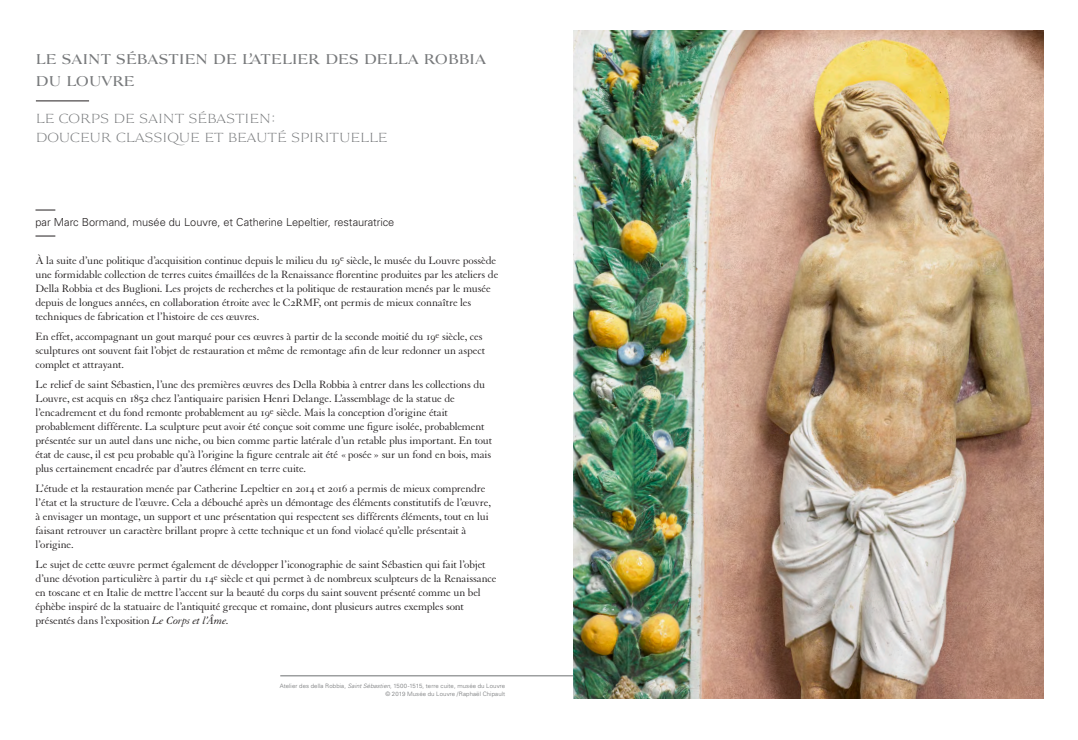
<style>
.page{position:relative;width:1078px;height:740px;background:#fff}
.page>*{position:absolute;margin:0;border:0;box-sizing:border-box;transform-origin:0 0}
.t1{font:14px/22px "Louvre Serif Med";letter-spacing:-.03em;color:#77797b}
.t2{font:13px/19px "Louvre Serif Reg";letter-spacing:-.05em;color:#77797b}
.t3{font:11.5px/14px "Granjon LT Std";letter-spacing:-.015em;color:#231f20}
.t4{font:300 11px "Univers LT Std";letter-spacing:-.005em;color:#231f20}
.t5{font:300 6px/8px "Univers LT Std";letter-spacing:.02em;color:#6d6f71;text-align:right}
.s1{font-style:italic}
</style>
<div class="page">
<svg style="left:35px;top:210px;width:20px;height:1px"></svg>
<svg style="left:35px;top:236px;width:20px;height:1px"></svg>
<hr style="left:280px;top:676px;width:293px;height:1px;background:#6d6f71">
<hr style="left:36px;top:101px;width:53px;height:1px;background:#231f20">
<img style="left:573px;top:31px;width:470px;height:667px">
<p class="t1" style="left:35px;top:49px;width:452px">LE SAINT SÉBASTIEN DE L’ATELIER DES DELLA ROBBIA<br>DU LOUVRE</p>
<p class="t2" style="left:35px;top:109px;width:354px">LE CORPS DE SAINT S ÉBASTIEN:<br>DOUCEUR CLASSIQUE ET BEAUTÉ SPIRITUELLE</p>
<p class="t4" style="left:35px;top:216px;width:360px">par Marc Bormand, musée du Louvre, et Catherine Lepeltier, restauratrice</p>
<p class="t3" style="left:35px;top:254px;width:464px">À la suite d’une politique d’acquisition continue depuis le milieu du 19<sup>e</sup> siècle, le musée du Louvre possède une formidable collection de terres cuites émaillées de la Renaissance florentine produites par les ateliers de Della Robbia et des Buglioni. Les projets de recherches et la politique de restauration menés par le musée depuis de longues années, en collaboration étroite avec le C2RMF, ont permis de mieux connaître les techniques de fabrication et l’histoire de ces œuvres.</p>
<p class="t3" style="left:35px;top:330px;width:451px">En effet, accompagnant un gout marqué pour ces œuvres à partir de la seconde moitié du 19<sup>e</sup> siècle, ces sculptures ont souvent fait l’objet de restauration et même de remontage afin de leur redonner un aspect complet et attrayant.</p>
<p class="t3" style="left:35px;top:378px;width:458px">Le relief de saint Sébastien, l’une des premières œuvres des Della Robbia à entrer dans les collections du Louvre, est acquis en 1852 chez l’antiquaire parisien Henri Delange. L’assemblage de la statue de l’encadrement et du fond remonte probablement au 19<sup>e</sup> siècle. Mais la conception d’origine était probablement différente. La sculpture peut avoir été conçue soit comme une figure isolée, probablement présentée sur un autel dans une niche, ou bien comme partie latérale d’un retable plus important. En tout état de cause, il est peu probable qu’à l’origine la figure centrale ait été «posée » sur un fond en bois, mais plus certainement encadrée par d’autres élément en terre cuite.</p>
<p class="t3" style="left:35px;top:482px;width:457px">L’étude et la restauration menée par Catherine Lepeltier en 2014 et 2016 a permis de mieux comprendre l’état et la structure de l’œuvre. Cela a débouché après un démontage des éléments constitutifs de l’œuvre, à envisager un montage, un support et une présentation qui respectent ses différents éléments, tout en lui faisant retrouver un caractère brillant propre à cette technique et un fond violacé qu’elle présentait à l’origine.</p>
<p class="t3" style="left:35px;top:558px;width:462px">Le sujet de cette œuvre permet également de développer l’iconographie de saint Sébastien qui fait l’objet d’une dévotion particulière à partir du 14<sup>e</sup> siècle et qui permet à de nombreux sculpteurs de la Renaissance en toscane et en Italie de mettre l’accent sur la beauté du corps du saint souvent présenté comme un bel éphèbe inspiré de la statuaire de l’antiquité grecque et romaine, dont plusieurs autres exemples sont présentés dans l’exposition <span class="s1">Le Corps et l’Âme</span>.</p>
<p class="t5" style="left:279px;top:682px;width:227px">Atelier des della Robbia, <span class="s1">Saint Sébastien</span>, 1500-1515, terre cuite, musée du Louvre © 2019 Musée du Louvre /Raphaël Chipault</p>
</div>
